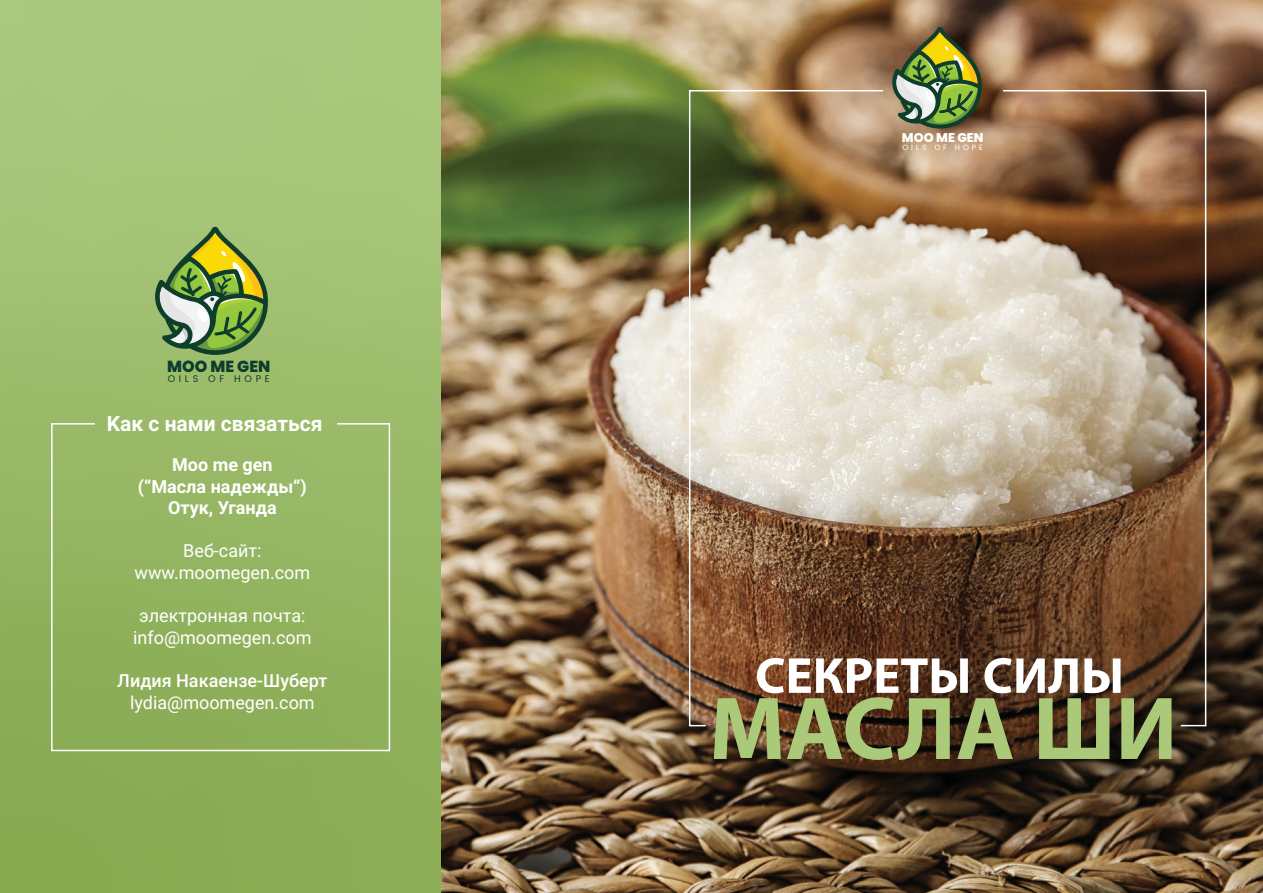
<style>
.page{position:relative;width:1263px;height:893px;background:#fff}
.page>*{position:absolute;margin:0;border:0;box-sizing:border-box;transform-origin:0 0}
.t1{font:700 90.15px "Myriad Pro";color:#aaca79}
.t2{font:700 51px "Myriad Pro";color:#fff}
.t3{font:700 21px "Roboto";color:#fff}
.t4{font:18px/21.6px "Roboto";color:#fff;text-align:center}
.t5{font:700 18px/21.6px "Roboto";color:#fff;text-align:center}
.t6{font:500 18px "Roboto";color:#fff}
.t7{font:800 16.05px "Poppins";color:#0d3e2b}
.t8{font:800 12.75px "Poppins";color:#fff}
.t9{font:9.6px "Poppins";letter-spacing:.38em;color:#0d3e2b}
.t10{font:7.65px "Poppins";letter-spacing:.38em;color:#fff}
</style>
<div class="page">
<div style="left:0;top:0;width:1263px;height:893px;background:linear-gradient(to bottom,#adcb82,#86a950)"></div>
<img style="left:441px;top:0;width:822px;height:893px">
<svg style="left:50px;top:422px;width:341px;height:330px;background:#94b461"></svg>
<img style="left:688px;top:89px;width:197px;height:638px">
<svg style="left:1001px;top:89px;width:206px;height:638px;background:#846850"></svg>
<svg style="left:151px;top:225px;width:118px;height:147px;background:#8daa5d"></svg>
<svg style="left:888px;top:25px;width:94px;height:117px;background:#83834d"></svg>
<p class="t7" style="left:167px;top:357px;width:105px">MOO ME GEN</p>
<p class="t9" style="left:168px;top:373px;width:104px">OILS OF HOPE</p>
<p class="t3" style="left:107px;top:409px;width:217px">Kак с нами связаться</p>
<p class="t5" style="left:138px;top:453px;width:171px">Moo me gen (“Масла надежды“)<br>Отук, Уганда</p>
<p class="t4" style="left:135px;top:540px;width:177px">Веб-сайт: www.moomegen.com</p>
<p class="t4" style="left:133px;top:604px;width:180px">электронная почта: info@moomegen.com</p>
<p class="t6" style="left:117px;top:668px;width:212px">Лидия Накаензе-Шуберт</p>
<p class="t4" style="left:130px;top:691px;width:186px">lydia@moomegen.com</p>
<p class="t8" style="left:902px;top:130px;width:83px">MOO ME GEN</p>
<p class="t10" style="left:902px;top:143px;width:82px">OILS OF HOPE</p>
<h2 class="t2" style="left:755px;top:642px;width:371px">СЕКРЕТЫ СИЛЫ</h2>
<h1 class="t1" style="left:709px;top:670px;width:470px">МАСЛА ШИ</h1>
</div>
